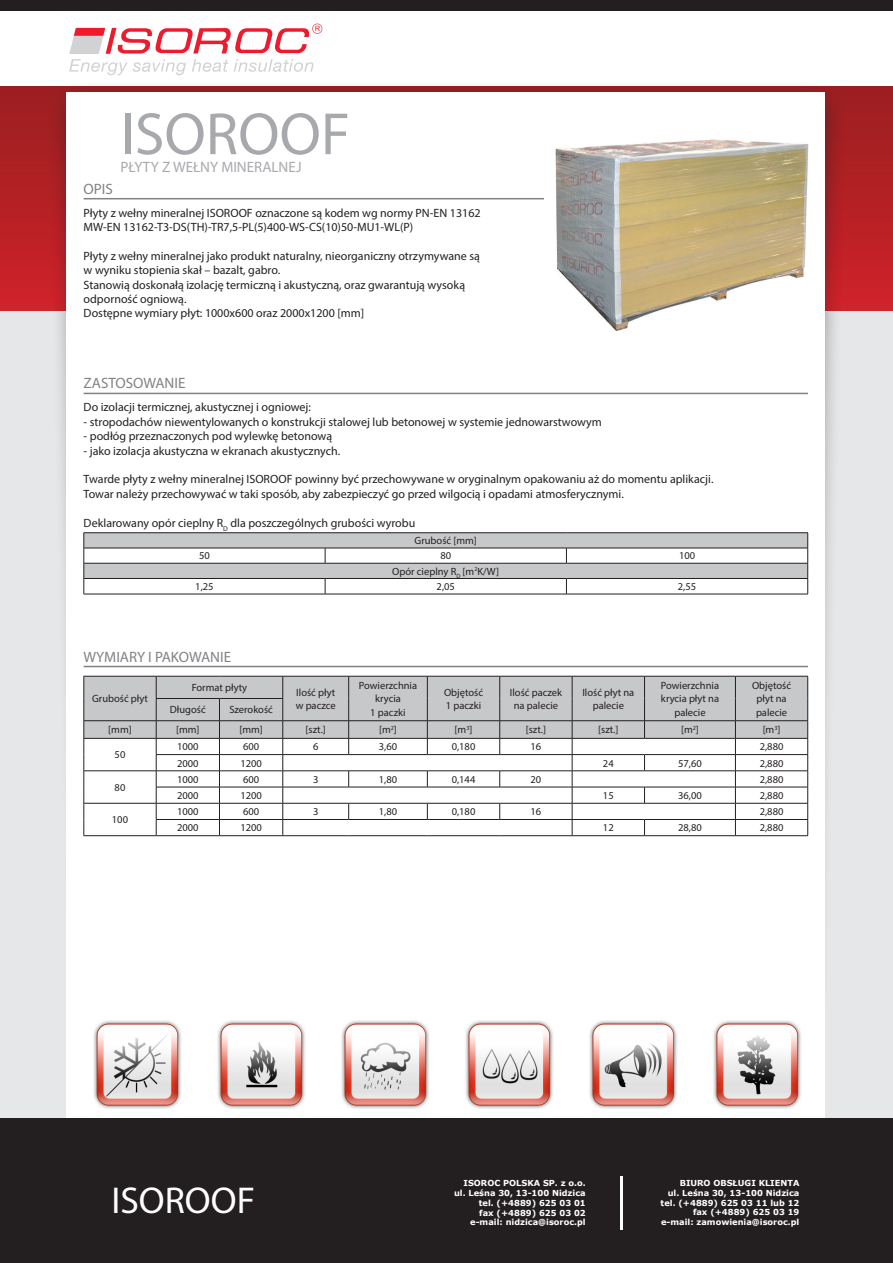
<style>
.page{position:relative;width:893px;height:1263px;background:#fff}
.page>*{position:absolute;margin:0;border:0;box-sizing:border-box;transform-origin:0 0}
.t1{font:60px "Myriad Pro";color:#a8a9ad}
.t2{font:37.5px "Myriad Pro";color:#fff}
.naglowki{font:15px "Myriad Pro";color:#808285}
.t3{font:15px "Myriad Pro";color:#a8a9ad}
.t4{font:12px "Myriad Pro";color:#231f20}
.t5{font:10.5px/13.5px "Myriad Pro";color:#231f20;text-align:center}
.t6{font:700 8.25px/9.9px "Verdana";color:#fff;text-align:right}
</style>
<div class="page">
<div style="left:0;top:91px;width:893px;height:1172px;background:#e6e7e9"></div>
<div style="left:0;top:0;width:893px;height:10px;background:#231f20"></div>
<div style="left:0;top:86px;width:893px;height:224px;background:linear-gradient(to bottom,#9a1f20,#cf2229)"></div>
<div style="left:0;top:1118px;width:893px;height:145px;background:#231f20"></div>
<div style="left:48px;top:79px;width:798px;height:949px;background:#231f20;opacity:.75"></div>
<div style="left:67px;top:92px;width:758px;height:1026px;background:#fff"></div>
<svg style="left:69px;top:24px;width:253px;height:51px"></svg>
<hr style="left:620px;top:1176px;width:2px;height:53px;background:#fff">
<img style="left:93px;top:1020px;width:708px;height:89px">
<hr style="left:84px;top:198px;width:724px;height:1px;background:#808285">
<hr style="left:84px;top:393px;width:724px;height:1px;background:#808285">
<hr style="left:84px;top:666px;width:724px;height:1px;background:#808285">
<hr style="left:84px;top:594px;width:241px;height:1px;background:#231f20">
<hr style="left:325px;top:594px;width:241px;height:1px;background:#231f20">
<hr style="left:566px;top:594px;width:242px;height:1px;background:#231f20">
<hr style="left:84px;top:532px;width:241px;height:1px;background:#231f20">
<svg style="left:84px;top:533px;width:724px;height:61px"></svg>
<hr style="left:325px;top:532px;width:241px;height:1px;background:#231f20">
<hr style="left:566px;top:532px;width:242px;height:1px;background:#231f20">
<hr style="left:84px;top:548px;width:241px;height:1px;background:#231f20">
<hr style="left:325px;top:548px;width:241px;height:1px;background:#231f20">
<hr style="left:566px;top:548px;width:242px;height:1px;background:#231f20">
<hr style="left:84px;top:835px;width:72px;height:1px;background:#231f20">
<hr style="left:156px;top:835px;width:63px;height:1px;background:#231f20">
<hr style="left:219px;top:835px;width:64px;height:1px;background:#231f20">
<hr style="left:283px;top:835px;width:66px;height:1px;background:#231f20">
<hr style="left:349px;top:835px;width:78px;height:1px;background:#231f20">
<hr style="left:427px;top:835px;width:73px;height:1px;background:#231f20">
<hr style="left:500px;top:835px;width:72px;height:1px;background:#231f20">
<hr style="left:572px;top:835px;width:72px;height:1px;background:#231f20">
<hr style="left:644px;top:835px;width:91px;height:1px;background:#231f20">
<hr style="left:735px;top:835px;width:73px;height:1px;background:#231f20">
<svg style="left:84px;top:676px;width:724px;height:159px"></svg>
<hr style="left:84px;top:738px;width:72px;height:1px;background:#231f20">
<hr style="left:156px;top:738px;width:63px;height:1px;background:#231f20">
<hr style="left:219px;top:738px;width:64px;height:1px;background:#231f20">
<hr style="left:283px;top:738px;width:66px;height:1px;background:#231f20">
<hr style="left:349px;top:738px;width:78px;height:1px;background:#231f20">
<hr style="left:427px;top:738px;width:73px;height:1px;background:#231f20">
<hr style="left:500px;top:738px;width:72px;height:1px;background:#231f20">
<hr style="left:572px;top:738px;width:72px;height:1px;background:#231f20">
<hr style="left:644px;top:738px;width:91px;height:1px;background:#231f20">
<hr style="left:735px;top:738px;width:73px;height:1px;background:#231f20">
<img style="left:545px;top:139px;width:264px;height:192px">
<h1 class="t1" style="left:120px;top:97px;width:231px">ISOROOF</h1>
<p class="t3" style="left:120px;top:158px;width:183px">PŁYTY Z WEŁNY MINERALNEJ</p>
<p class="naglowki" style="left:84px;top:179px;width:31px">OPIS</p>
<p class="t4" style="left:84px;top:205px;width:398px">Płyty z wełny mineralnej ISOROOF oznaczone są kodem wg normy PN-EN 13162</p>
<p class="t4" style="left:84px;top:220px;width:331px">MW-EN 13162-T3-DS(TH)-TR7,5-PL(5)400-WS-CS(10)50-MU1-WL(P)</p>
<p class="t4" style="left:84px;top:248px;width:398px">Płyty z wełny mineralnej jako produkt naturalny, nieorganiczny otrzymywane są</p>
<p class="t4" style="left:84px;top:263px;width:198px">w wyniku stopienia skał – bazalt, gabro.</p>
<p class="t4" style="left:84px;top:277px;width:383px">Stanowią doskonałą izolację termiczną i akustyczną, oraz gwarantują wysoką</p>
<p class="t4" style="left:84px;top:292px;width:104px">odporność ogniową.</p>
<p class="t4" style="left:84px;top:306px;width:282px">Dostępne wymiary płyt: 1000x600 oraz 2000x1200 [mm]</p>
<p class="naglowki" style="left:84px;top:374px;width:103px">ZASTOSOWANIE</p>
<p class="t4" style="left:84px;top:400px;width:229px">Do izolacji termicznej, akustycznej i ogniowej:</p>
<p class="t4" style="left:84px;top:414px;width:520px">- stropodachów niewentylowanych o konstrukcji stalowej lub betonowej w systemie jednowarstwowym</p>
<p class="t4" style="left:84px;top:429px;width:250px">- podłóg przeznaczonych pod wylewkę betonową</p>
<p class="t4" style="left:84px;top:443px;width:258px">- jako izolacja akustyczna w ekranach akustycznych.</p>
<p class="t4" style="left:84px;top:472px;width:631px">Twarde płyty z wełny mineralnej ISOROOF powinny być przechowywane w oryginalnym opakowaniu aż do momentu aplikacji.</p>
<p class="t4" style="left:84px;top:486px;width:542px">Towar należy przechowywać w taki sposób, aby zabezpieczyć go przed wilgocią i opadami atmosferycznymi.</p>
<p class="t4" style="left:84px;top:515px;width:333px">Deklarowany opór cieplny R<sub>D</sub> dla poszczególnych grubości wyrobu</p>
<p class="t5" style="left:415px;top:534px;width:64px">Grubość [mm]</p>
<p class="t5" style="left:199px;top:549px;width:12px">50</p>
<p class="t5" style="left:440px;top:549px;width:12px">80</p>
<p class="t5" style="left:679px;top:549px;width:18px">100</p>
<p class="t5" style="left:392px;top:564px;width:108px">Opór cieplny R<sub>D</sub> [m<sup>2</sup>K/W]</p>
<p class="t5" style="left:195px;top:580px;width:20px">1,25</p>
<p class="t5" style="left:437px;top:580px;width:20px">2,05</p>
<p class="t5" style="left:678px;top:580px;width:20px">2,55</p>
<p class="naglowki" style="left:84px;top:647px;width:149px">WYMIARY I PAKOWANIE</p>
<p class="t5" style="left:92px;top:692px;width:57px">Grubość płyt</p>
<p class="t5" style="left:192px;top:681px;width:57px">Format płyty</p>
<p class="t5" style="left:296px;top:685px;width:42px;text-align:left">Ilość płyt w paczce</p>
<p class="t5" style="left:359px;top:678px;width:60px">Powierzchnia krycia<br>1 paczki</p>
<p class="t5" style="left:444px;top:685px;width:41px;text-align:left">Objętość<br>1 paczki</p>
<p class="t5" style="left:510px;top:685px;width:54px">Ilość paczek na palecie</p>
<p class="t5" style="left:582px;top:685px;width:53px">Ilość płyt na palecie</p>
<p class="t5" style="left:661px;top:678px;width:60px">Powierzchnia krycia płyt na palecie</p>
<p class="t5" style="left:752px;top:678px;width:41px">Objętość płyt na</p>
<p class="t5" style="left:170px;top:703px;width:37px">Długość</p>
<p class="t5" style="left:229px;top:703px;width:45px">Szerokość</p>
<p class="t5" style="left:756px;top:705px;width:33px">palecie</p>
<p class="t5" style="left:108px;top:723px;width:25px">[mm]</p>
<p class="t5" style="left:176px;top:723px;width:25px">[mm]</p>
<p class="t5" style="left:239px;top:723px;width:25px">[mm]</p>
<p class="t5" style="left:306px;top:723px;width:22px">[szt.]</p>
<p class="t5" style="left:379px;top:723px;width:19px">[m<sup>2</sup>]</p>
<p class="t5" style="left:455px;top:723px;width:19px">[m<sup>3</sup>]</p>
<p class="t5" style="left:526px;top:723px;width:22px">[szt.]</p>
<p class="t5" style="left:598px;top:723px;width:22px">[szt.]</p>
<p class="t5" style="left:681px;top:723px;width:19px">[m<sup>2</sup>]</p>
<p class="t5" style="left:763px;top:723px;width:19px">[m<sup>3</sup>]</p>
<p class="t5" style="left:115px;top:748px;width:12px">50</p>
<p class="t5" style="left:177px;top:740px;width:23px">1000</p>
<p class="t5" style="left:243px;top:740px;width:18px">600</p>
<p class="t5" style="left:313px;top:740px;width:7px">6</p>
<p class="t5" style="left:379px;top:740px;width:20px">3,60</p>
<p class="t5" style="left:452px;top:740px;width:25px">0,180</p>
<p class="t5" style="left:531px;top:740px;width:12px">16</p>
<p class="t5" style="left:760px;top:740px;width:25px">2,880</p>
<p class="t5" style="left:177px;top:756px;width:23px">2000</p>
<p class="t5" style="left:240px;top:756px;width:23px">1200</p>
<p class="t5" style="left:603px;top:756px;width:12px">24</p>
<p class="t5" style="left:678px;top:756px;width:25px">57,60</p>
<p class="t5" style="left:760px;top:756px;width:25px">2,880</p>
<p class="t5" style="left:115px;top:780px;width:12px">80</p>
<p class="t5" style="left:112px;top:813px;width:18px">100</p>
<p class="t5" style="left:177px;top:772px;width:23px">1000</p>
<p class="t5" style="left:243px;top:772px;width:18px">600</p>
<p class="t5" style="left:313px;top:772px;width:7px">3</p>
<p class="t5" style="left:379px;top:772px;width:20px">1,80</p>
<p class="t5" style="left:452px;top:772px;width:25px">0,144</p>
<p class="t5" style="left:531px;top:772px;width:12px">20</p>
<p class="t5" style="left:760px;top:772px;width:25px">2,880</p>
<p class="t5" style="left:177px;top:788px;width:23px">2000</p>
<p class="t5" style="left:240px;top:788px;width:23px">1200</p>
<p class="t5" style="left:603px;top:788px;width:12px">15</p>
<p class="t5" style="left:678px;top:788px;width:25px">36,00</p>
<p class="t5" style="left:760px;top:788px;width:25px">2,880</p>
<p class="t5" style="left:177px;top:805px;width:23px">1000</p>
<p class="t5" style="left:243px;top:805px;width:18px">600</p>
<p class="t5" style="left:313px;top:805px;width:7px">3</p>
<p class="t5" style="left:379px;top:805px;width:20px">1,80</p>
<p class="t5" style="left:452px;top:805px;width:25px">0,180</p>
<p class="t5" style="left:531px;top:805px;width:12px">16</p>
<p class="t5" style="left:760px;top:805px;width:25px">2,880</p>
<p class="t5" style="left:177px;top:821px;width:23px">2000</p>
<p class="t5" style="left:240px;top:821px;width:23px">1200</p>
<p class="t5" style="left:603px;top:821px;width:12px">12</p>
<p class="t5" style="left:678px;top:821px;width:25px">28,80</p>
<p class="t5" style="left:760px;top:821px;width:25px">2,880</p>
<h2 class="t2" style="left:111px;top:1177px;width:145px">ISOROOF</h2>
<p class="t6" style="left:454px;top:1178px;width:133px">ISOROC POLSKA SP. z o.o. ul. Leśna 30, 13-100 Nidzica tel. (+4889) 625 03 01<br>fax (+4889) 625 03 02 e-mail: nidzica@isoroc.pl</p>
<p class="t6" style="left:661px;top:1177px;width:140px">BIURO OBSŁUGI KLIENTA<br>ul. Leśna 30, 13-100 Nidzica tel. (+4889) 625 03 11 lub 12 fax (+4889) 625 03 19 e-mail: zamowienia@isoroc.pl</p>
</div>
